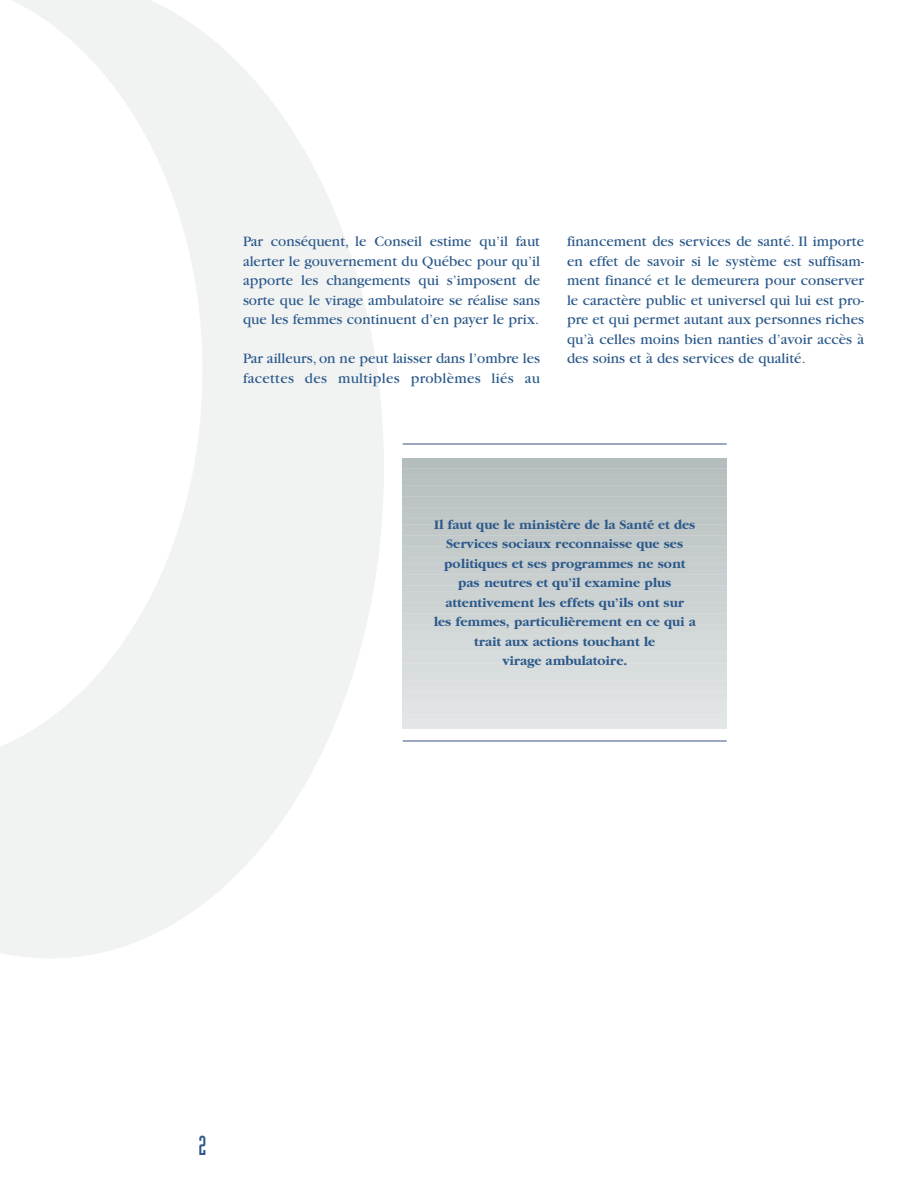
<style>
.page{position:relative;width:918px;height:1188px;background:#fff}
.page>*{position:absolute;margin:0;border:0;box-sizing:border-box;transform-origin:0 0}
.t1{font:27px "Industria Solid";color:#2b598a}
.t2{font:15px/19.5px "Garamond";color:#2b598a;text-align:justify}
.t3{font:700 13.5px/19.5px "Garamond";color:#2b598a;text-align:center}
</style>
<div class="page">
<svg style="left:0;top:32px;width:384px;height:926px;fill:#f1f3f3"></svg>
<hr style="left:403px;top:443px;width:324px;height:2px;background:#7e89ac">
<hr style="left:403px;top:740px;width:324px;height:2px;background:#7e89ac">
<svg style="left:0;top:0;width:202px;height:764px"></svg>
<hr style="left:403px;top:459px;width:324px;height:4px;background:#b4bdbd">
<div style="left:403px;top:463px;width:324px;height:6px;background:#b5bebe"></div>
<div style="left:403px;top:468px;width:324px;height:7px;background:#b6bebf"></div>
<div style="left:403px;top:474px;width:324px;height:6px;background:#b8c0c0"></div>
<div style="left:403px;top:479px;width:324px;height:7px;background:#b9c0c0"></div>
<div style="left:403px;top:485px;width:324px;height:6px;background:#b9c1c1"></div>
<div style="left:403px;top:490px;width:324px;height:7px;background:#bac2c3"></div>
<div style="left:403px;top:496px;width:324px;height:6px;background:#bcc3c3"></div>
<div style="left:403px;top:502px;width:324px;height:6px;background:#bdc4c4"></div>
<div style="left:403px;top:507px;width:324px;height:7px;background:#bdc5c5"></div>
<div style="left:403px;top:513px;width:324px;height:6px;background:#bec6c6"></div>
<div style="left:403px;top:518px;width:324px;height:7px;background:#bfc6c7"></div>
<div style="left:403px;top:524px;width:324px;height:6px;background:#c1c7c7"></div>
<div style="left:403px;top:529px;width:324px;height:7px;background:#c2c8c8"></div>
<div style="left:403px;top:535px;width:324px;height:6px;background:#c2c9ca"></div>
<div style="left:403px;top:541px;width:324px;height:6px;background:#c3caca"></div>
<div style="left:403px;top:546px;width:324px;height:7px;background:#c4cbcb"></div>
<div style="left:403px;top:552px;width:324px;height:6px;background:#c6cccc"></div>
<div style="left:403px;top:557px;width:324px;height:7px;background:#c6cdcd"></div>
<div style="left:403px;top:563px;width:324px;height:6px;background:#c7cdce"></div>
<div style="left:403px;top:568px;width:324px;height:7px;background:#c8cecf"></div>
<div style="left:403px;top:574px;width:324px;height:6px;background:#c9cfcf"></div>
<div style="left:403px;top:580px;width:324px;height:6px;background:#cad0d1"></div>
<div style="left:403px;top:585px;width:324px;height:7px;background:#cbd1d2"></div>
<div style="left:403px;top:591px;width:324px;height:6px;background:#ccd2d2"></div>
<div style="left:403px;top:596px;width:324px;height:7px;background:#ccd2d2"></div>
<div style="left:403px;top:602px;width:324px;height:6px;background:#cdd2d3"></div>
<div style="left:403px;top:607px;width:324px;height:7px;background:#ced3d3"></div>
<div style="left:403px;top:613px;width:324px;height:6px;background:#cfd4d4"></div>
<div style="left:403px;top:619px;width:324px;height:6px;background:#d0d5d5"></div>
<div style="left:403px;top:624px;width:324px;height:7px;background:#d1d6d7"></div>
<div style="left:403px;top:630px;width:324px;height:6px;background:#d2d7d8"></div>
<div style="left:403px;top:635px;width:324px;height:7px;background:#d3d8d8"></div>
<div style="left:403px;top:641px;width:324px;height:6px;background:#d4d9d9"></div>
<div style="left:403px;top:646px;width:324px;height:7px;background:#d5dada"></div>
<div style="left:403px;top:652px;width:324px;height:6px;background:#d6dbdb"></div>
<div style="left:403px;top:658px;width:324px;height:6px;background:#d7dbdc"></div>
<div style="left:403px;top:663px;width:324px;height:7px;background:#d8dcdd"></div>
<div style="left:403px;top:669px;width:324px;height:6px;background:#d8ddde"></div>
<div style="left:403px;top:674px;width:324px;height:7px;background:#dadedf"></div>
<div style="left:403px;top:680px;width:324px;height:6px;background:#dbdfe0"></div>
<div style="left:403px;top:685px;width:324px;height:7px;background:#dce0e1"></div>
<div style="left:403px;top:691px;width:324px;height:6px;background:#dde1e2"></div>
<div style="left:403px;top:697px;width:324px;height:6px;background:#dee2e2"></div>
<div style="left:403px;top:702px;width:324px;height:7px;background:#e0e3e3"></div>
<div style="left:403px;top:708px;width:324px;height:6px;background:#e1e4e4"></div>
<div style="left:403px;top:713px;width:324px;height:7px;background:#e2e5e6"></div>
<div style="left:403px;top:719px;width:324px;height:6px;background:#e2e6e7"></div>
<div style="left:403px;top:724px;width:324px;height:5px;background:#e3e7e7"></div>
<p class="t2" style="left:243px;top:233px;width:299px">Par conséquent, le Conseil estime qu’il faut alerter le gouvernement du Québec pour qu’il apporte les changements qui s’imposent de sorte que le virage ambulatoire se réalise sans que les femmes continuent d’en payer le prix.</p>
<p class="t2" style="left:243px;top:350px;width:299px">Par ailleurs, on ne peut laisser dans l’ombre les facettes des multiples problèmes liés au</p>
<p class="t2" style="left:567px;top:233px;width:299px">financement des services de santé. Il importe en effet de savoir si le système est suffisam&shy;ment financé et le demeurera pour conserver le caractère public et universel qui lui est pro&shy;pre et qui permet autant aux personnes riches qu’à celles moins bien nanties d’avoir accès à des soins et à des services de qualité.</p>
<p class="t3" style="left:434px;top:516px;width:263px">Il faut que le ministère de la Santé et des Services sociaux reconnaisse que ses politiques et ses programmes ne sont pas neutres et qu’il examine plus attentivement les effets qu’ils ont sur<br>les femmes, particulièrement en ce qui a trait aux actions touchant le<br>virage ambulatoire.</p>
<h1 class="t1" style="left:199px;top:1135px;width:9px">2</h1>
</div>
